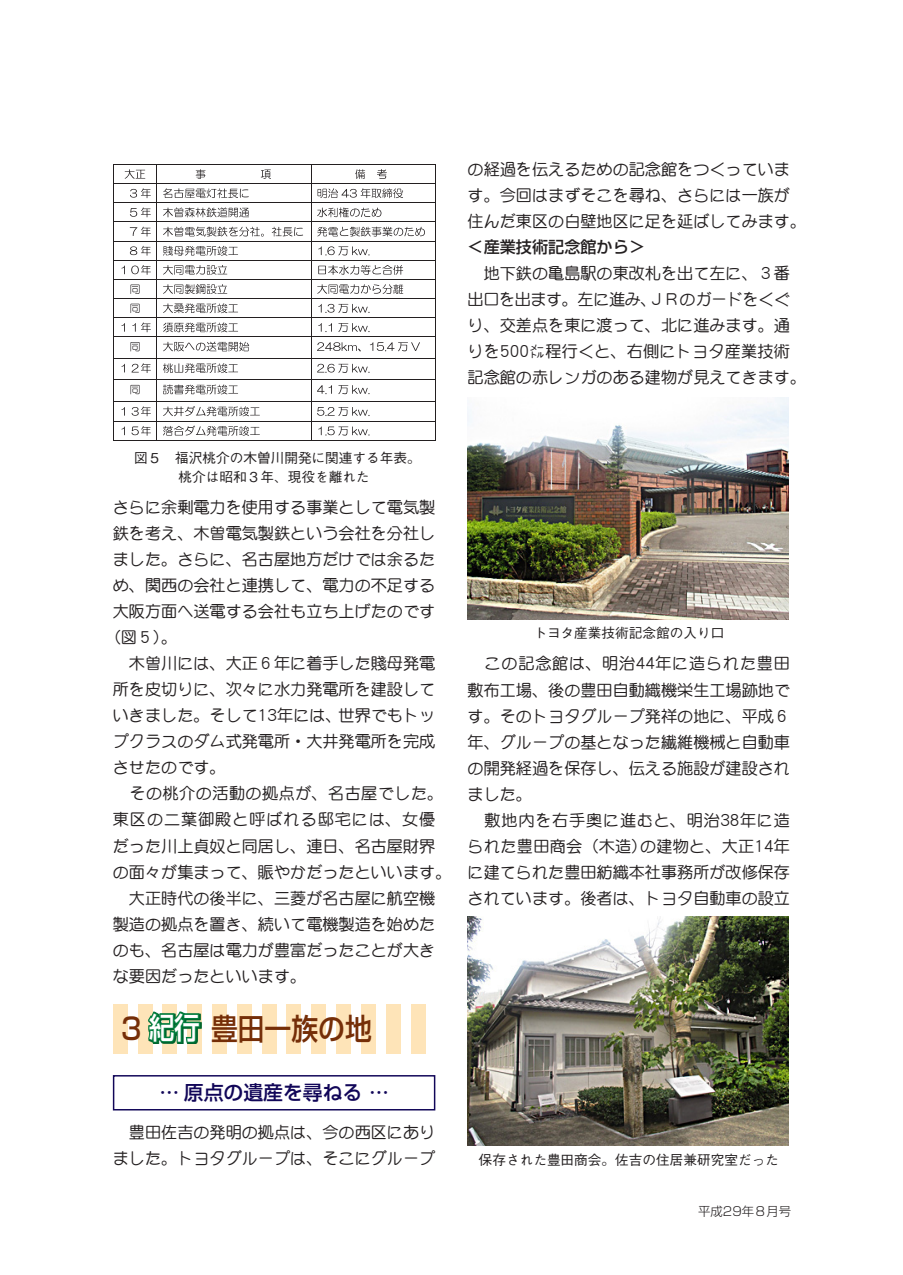
<style>
.page{position:relative;width:903px;height:1275px;background:#fff}
.page>*{position:absolute;margin:0;border:0;box-sizing:border-box;transform-origin:0 0}
.段落スタイル_1{font:500 29.75px "Shin Go Pro";color:#752e08;scale:.9 1}
.t1{font:500 29.75px "Shin Go Pro";color:#fff;scale:.85 1}
.t2{font:500 19.78px "Shin Go Pro";color:#110658}
.t3{font:16.1px/26.1px "DF Maru Gothic Md MP RKSJ H";color:#231f20;text-align:justify}
.t4{font:500 16.1px "Shin Go Pro";color:#231f20}
.t5{font:500 13.65px "Gothic BBB Pro";color:#231f20}
.t6{font:300 12.42px "Shin Go Pro";color:#231f20}
.s1{color:#231f20}
</style>
<div class="page">
<div style="left:113px;top:1004px;width:15px;height:49px;background:#fee4b8"></div>
<div style="left:138px;top:1004px;width:15px;height:49px;background:#fee4b8"></div>
<div style="left:162px;top:1004px;width:15px;height:49px;background:#fee4b8"></div>
<div style="left:187px;top:1004px;width:15px;height:49px;background:#fee4b8"></div>
<div style="left:212px;top:1004px;width:15px;height:49px;background:#fee4b8"></div>
<div style="left:237px;top:1004px;width:15px;height:49px;background:#fee4b8"></div>
<div style="left:262px;top:1004px;width:15px;height:49px;background:#fee4b8"></div>
<div style="left:286px;top:1004px;width:15px;height:49px;background:#fee4b8"></div>
<div style="left:311px;top:1004px;width:15px;height:49px;background:#fee4b8"></div>
<div style="left:336px;top:1004px;width:15px;height:49px;background:#fee4b8"></div>
<div style="left:361px;top:1004px;width:15px;height:49px;background:#fee4b8"></div>
<div style="left:386px;top:1004px;width:15px;height:49px;background:#fee4b8"></div>
<div style="left:410px;top:1004px;width:15px;height:49px;background:#fee4b8"></div>
<svg style="left:148px;top:1011px;width:53px;height:33px"></svg>
<div style="left:113px;top:1075px;width:322px;height:35px;border:1px solid #110658"></div>
<svg style="left:125px;top:169px;width:20px;height:10px"></svg>
<hr style="left:113px;top:164px;width:44px;height:1px;background:#231f20">
<hr style="left:157px;top:164px;width:154px;height:1px;background:#231f20">
<hr style="left:311px;top:164px;width:125px;height:1px;background:#231f20">
<svg style="left:130px;top:188px;width:21px;height:10px"></svg>
<hr style="left:113px;top:183px;width:44px;height:1px;background:#231f20">
<hr style="left:157px;top:183px;width:154px;height:1px;background:#231f20">
<hr style="left:311px;top:183px;width:125px;height:1px;background:#231f20">
<svg style="left:130px;top:207px;width:21px;height:10px"></svg>
<hr style="left:113px;top:203px;width:44px;height:1px;background:#231f20">
<hr style="left:157px;top:203px;width:154px;height:1px;background:#231f20">
<hr style="left:311px;top:203px;width:125px;height:1px;background:#231f20">
<svg style="left:130px;top:227px;width:21px;height:10px"></svg>
<hr style="left:113px;top:222px;width:44px;height:1px;background:#231f20">
<hr style="left:157px;top:222px;width:154px;height:1px;background:#231f20">
<hr style="left:311px;top:222px;width:125px;height:1px;background:#231f20">
<svg style="left:130px;top:246px;width:21px;height:10px"></svg>
<hr style="left:113px;top:241px;width:44px;height:1px;background:#231f20">
<hr style="left:157px;top:241px;width:154px;height:1px;background:#231f20">
<hr style="left:311px;top:241px;width:125px;height:1px;background:#231f20">
<svg style="left:121px;top:265px;width:30px;height:10px"></svg>
<hr style="left:113px;top:260px;width:44px;height:1px;background:#231f20">
<hr style="left:157px;top:260px;width:154px;height:1px;background:#231f20">
<hr style="left:311px;top:260px;width:125px;height:1px;background:#231f20">
<svg style="left:131px;top:285px;width:9px;height:9px"></svg>
<hr style="left:113px;top:279px;width:44px;height:1px;background:#231f20">
<hr style="left:157px;top:279px;width:154px;height:1px;background:#231f20">
<hr style="left:311px;top:279px;width:125px;height:1px;background:#231f20">
<svg style="left:131px;top:304px;width:9px;height:9px"></svg>
<hr style="left:113px;top:298px;width:44px;height:1px;background:#231f20">
<hr style="left:157px;top:298px;width:154px;height:1px;background:#231f20">
<hr style="left:311px;top:298px;width:125px;height:1px;background:#231f20">
<svg style="left:121px;top:322px;width:30px;height:10px"></svg>
<hr style="left:113px;top:318px;width:44px;height:1px;background:#231f20">
<hr style="left:157px;top:318px;width:154px;height:1px;background:#231f20">
<hr style="left:311px;top:318px;width:125px;height:1px;background:#231f20">
<svg style="left:131px;top:342px;width:9px;height:9px"></svg>
<hr style="left:113px;top:337px;width:44px;height:1px;background:#231f20">
<hr style="left:157px;top:337px;width:154px;height:1px;background:#231f20">
<hr style="left:311px;top:337px;width:125px;height:1px;background:#231f20">
<svg style="left:121px;top:363px;width:30px;height:10px"></svg>
<hr style="left:113px;top:358px;width:44px;height:1px;background:#231f20">
<hr style="left:157px;top:358px;width:154px;height:1px;background:#231f20">
<hr style="left:311px;top:358px;width:125px;height:1px;background:#231f20">
<svg style="left:131px;top:385px;width:9px;height:9px"></svg>
<hr style="left:113px;top:380px;width:44px;height:1px;background:#231f20">
<hr style="left:157px;top:380px;width:154px;height:1px;background:#231f20">
<hr style="left:311px;top:380px;width:125px;height:1px;background:#231f20">
<svg style="left:121px;top:406px;width:30px;height:10px"></svg>
<hr style="left:113px;top:401px;width:44px;height:1px;background:#231f20">
<hr style="left:157px;top:401px;width:154px;height:1px;background:#231f20">
<hr style="left:311px;top:401px;width:125px;height:1px;background:#231f20">
<svg style="left:121px;top:426px;width:30px;height:10px"></svg>
<hr style="left:113px;top:421px;width:44px;height:1px;background:#231f20">
<hr style="left:157px;top:421px;width:154px;height:1px;background:#231f20">
<hr style="left:311px;top:421px;width:125px;height:1px;background:#231f20">
<svg style="left:113px;top:165px;width:1px;height:275px"></svg>
<hr style="left:113px;top:440px;width:44px;height:1px;background:#231f20">
<svg style="left:157px;top:169px;width:146px;height:267px"></svg>
<hr style="left:157px;top:440px;width:154px;height:1px;background:#231f20">
<svg style="left:311px;top:165px;width:114px;height:275px"></svg>
<hr style="left:311px;top:440px;width:125px;height:1px;background:#231f20">
<img style="left:468px;top:398px;width:320px;height:221px">
<img style="left:468px;top:917px;width:320px;height:228px">
<p class="t3" style="left:468px;top:156px;width:340px;text-align:left">の経過を伝えるための記念館をつくっています。今回はまずそこを尋ね、さらには一族が住んだ東区の白壁地区に足を延ばしてみます。</p>
<p class="t4" style="left:468px;top:234px;width:179px">＜産業技術記念館から＞</p>
<p class="t3" style="left:468px;top:260px;width:340px;text-align:left">　地下鉄の亀島駅の東改札を出て左に、３番出口を出ます。左に進み、ＪＲのガードをくぐり、交差点を東に渡って、北に進みます。通りを500㍍程行くと、右側にトヨタ産業技術記念館の赤レンガのある建物が見えてきます。</p>
<p class="t5" style="left:134px;top:447px;width:288px">図５　福沢桃介の木曽川開発に関連する年表。</p>
<p class="t5" style="left:179px;top:466px;width:192px">桃介は昭和３年、現役を離れた</p>
<p class="t3" style="left:113px;top:494px;width:324px">さらに余剰電力を使用する事業として電気製</p>
<p class="t3" style="left:113px;top:520px;width:324px">鉄を考え、木曽電気製鉄という会社を分社し</p>
<p class="t3" style="left:113px;top:546px;width:324px">ました。さらに、名古屋地方だけでは余るた</p>
<p class="t3" style="left:113px;top:572px;width:324px">め、関西の会社と連携して、電力の不足する</p>
<p class="t3" style="left:113px;top:598px;width:324px">大阪方面へ送電する会社も立ち上げたのです</p>
<p class="t3" style="left:105px;top:624px;width:74px">（図５）。</p>
<p class="t3" style="left:113px;top:650px;width:324px">　木曽川には、大正６年に着手した賤母発電所を皮切りに、次々に水力発電所を建設していきました。そして13年には、世界でもトップクラスのダム式発電所・大井発電所を完成させたのです。</p>
<p class="t3" style="left:113px;top:781px;width:340px;text-align:left">　その桃介の活動の拠点が、名古屋でした。東区の二葉御殿と呼ばれる邸宅には、女優だった川上貞奴と同居し、連日、名古屋財界の面々が集まって、賑やかだったといいます。</p>
<p class="t3" style="left:113px;top:885px;width:324px">　大正時代の後半に、三菱が名古屋に航空機製造の拠点を置き、続いて電機製造を始めたのも、名古屋は電力が豊富だったことが大きな要因だったといいます。</p>
<p class="段落スタイル_1" style="left:121px;top:1004px;width:280px">3 <span class="s1">　　</span>豊田一族の地</p>
<p class="t1" style="left:149px;top:1003px;width:61px">紀行</p>
<p class="t2" style="left:159px;top:1076px;width:231px">… 原点の遺産を尋ねる …</p>
<p class="t3" style="left:113px;top:1119px;width:324px">　豊田佐吉の発明の拠点は、今の西区にありました。トヨタグループは、そこにグループ</p>
<p class="t5" style="left:533px;top:622px;width:192px">トヨタ産業技術記念館の入り口</p>
<p class="t3" style="left:468px;top:651px;width:324px">　この記念館は、明治44年に造られた豊田敷布工場、後の豊田自動織機栄生工場跡地です。そのトヨタグループ発祥の地に、平成６年、グループの基となった繊維機械と自動車の開発経過を保存し、伝える施設が建設されました。</p>
<p class="t3" style="left:468px;top:807px;width:324px">　敷地内を右手奥に進むと、明治38年に造られた豊田商会（木造）の建物と、大正14年に建てられた豊田紡織本社事務所が改修保存されています。後者は、トヨタ自動車の設立</p>
<p class="t5" style="left:479px;top:1149px;width:302px">保存された豊田商会。佐吉の住居兼研究室だった</p>
<p class="t6" style="left:698px;top:1201px;width:95px">平成29年８月号</p>
</div>
